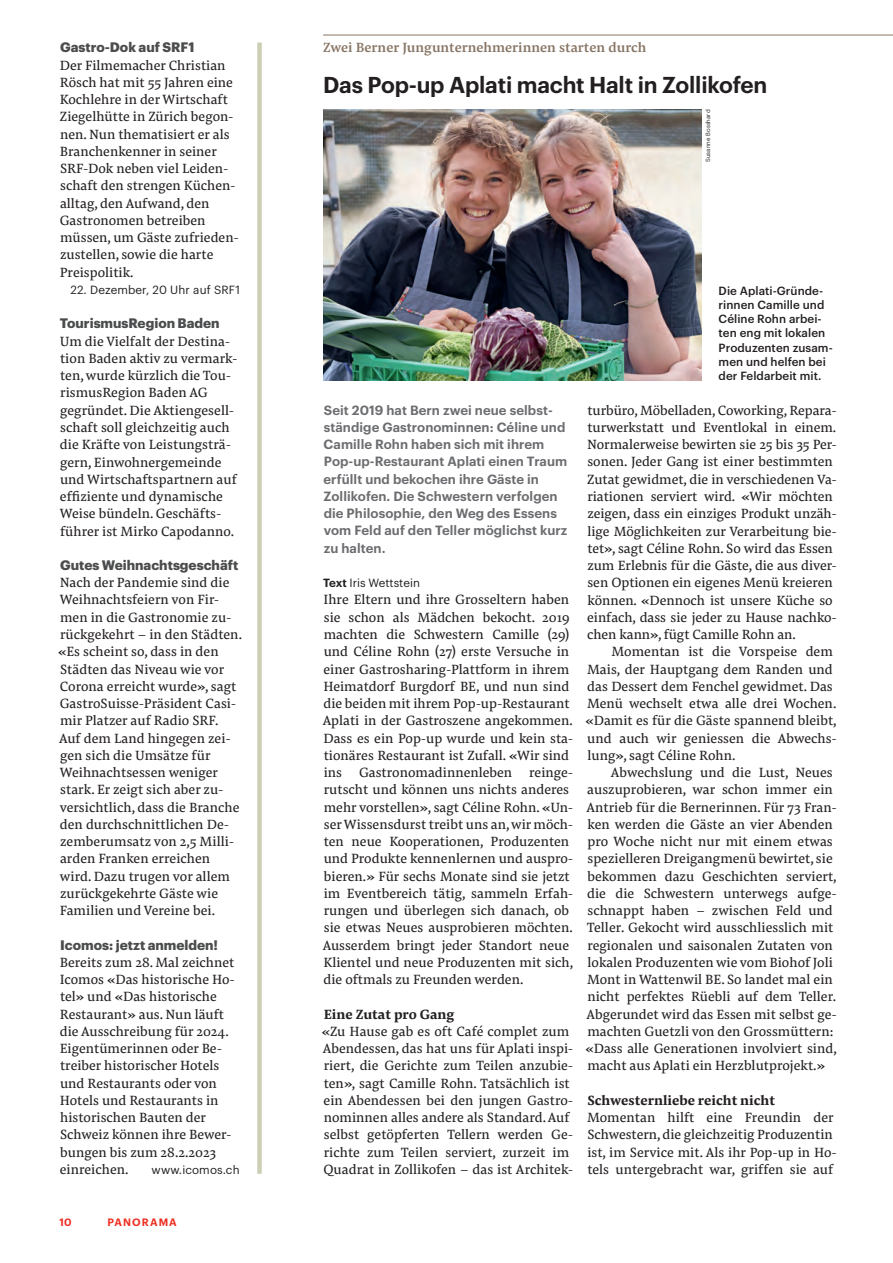
<style>
.page{position:relative;width:893px;height:1263px;background:#fff}
.page>*{position:absolute;margin:0;border:0;box-sizing:border-box;transform-origin:0 0}
.t1{font:600 22.5px "Graphik";letter-spacing:-.01em;color:#231f20}
.t2{font:13.95px/17.2px "Pensum Pro";color:#231f20}
.t3{font:500 13.95px "Pensum Pro";color:#877564}
.t4{font:700 13.5px "Graphik";color:#4b4c4d}
.t5{font:600 13.2px/17.2px "Graphik";letter-spacing:.005em;color:#6c6d70}
.t6{font:500 11.7px/14.2px "Graphik";letter-spacing:.005em;color:#231f20}
.t7{font:11.7px "Graphik";letter-spacing:.01em;color:#231f20}
.t8{font:600 10.5px "Graphik";letter-spacing:.105em;color:#ee2e22}
.t9{font:6px "Graphik";letter-spacing:.015em;color:#231f20}
.s1{font-weight:600}
.s2{font-weight:700}
</style>
<div class="page">
<div style="left:257px;top:43px;width:5px;height:1131px;background:#cdcfb5"></div>
<hr style="left:323px;top:35px;width:570px;height:1px;background:#877564">
<img style="left:323px;top:109px;width:379px;height:271px">
<p class="t4" style="left:60px;top:37px;width:136px">Gastro-Dok auf SRF1</p>
<p class="t2" style="left:60px;top:56px;width:181px">Der Filmemacher Christian<br>Rösch hat mit 55 Jahren eine<br>Kochlehre in der Wirtschaft<br>Ziegelhütte in Zürich begon&shy;nen. Nun thematisiert er als<br>Branchenkenner in seiner<br>SRF-Dok neben viel Leiden&shy;schaft den strengen Küchen&shy;alltag, den Aufwand, den<br>Gastronomen betreiben müssen, um Gäste zufrieden&shy;zustellen, sowie die harte<br>Preispolitik.</p>
<p class="t7" style="left:71px;top:281px;width:171px">22. Dezember, 20 Uhr auf SRF1</p>
<p class="t4" style="left:60px;top:313px;width:161px">TourismusRegion Baden</p>
<p class="t2" style="left:60px;top:332px;width:179px">Um die Vielfalt der Destina&shy;tion Baden aktiv zu vermark&shy;ten, wurde kürzlich die Tou&shy;rismusRegion Baden AG gegründet. Die Aktiengesell&shy;schaft soll gleichzeitig auch die Kräfte von Leistungsträ&shy;gern, Einwohnergemeinde und Wirtschaftspartnern auf effiziente und dynamische<br>Weise bündeln. Geschäfts&shy;führer ist Mirko Capodanno.</p>
<p class="t4" style="left:60px;top:555px;width:180px">Gutes Weihnachtsgeschäft</p>
<p class="t2" style="left:58px;top:574px;width:185px">Nach der Pandemie sind die<br>Weihnachtsfeiern von Fir&shy;men in die Gastronomie zu&shy;rückgekehrt – in den Städten. «Es scheint so, dass in den<br>Städten das Niveau wie vor<br>Corona erreicht wurde», sagt<br>GastroSuisse-Präsident Casi&shy;mir Platzer auf Radio SRF.<br>Auf dem Land hingegen zei&shy;gen sich die Umsätze für<br>Weihnachtsessen weniger stark. Er zeigt sich aber zu&shy;versichtlich, dass die Branche den durchschnittlichen De&shy;zemberumsatz von 2,5 Milli&shy;arden Franken erreichen wird. Dazu trugen vor allem zurückgekehrte Gäste wie<br>Familien und Vereine bei.</p>
<p class="t4" style="left:60px;top:934px;width:159px">Icomos: jetzt anmelden!</p>
<p class="t2" style="left:60px;top:953px;width:177px">Bereits zum 28. Mal zeichnet<br>Icomos «Das historische Ho&shy;tel» und «Das historische<br>Restaurant» aus. Nun läuft die Ausschreibung für 2024.<br>Eigentümerinnen oder Be&shy;treiber historischer Hotels und Restaurants oder von<br>Hotels und Restaurants in historischen Bauten der<br>Schweiz können ihre Bewer&shy;bungen bis zum 28.2.2023 einreichen.</p>
<p class="t7" style="left:152px;top:1161px;width:90px">www.icomos.ch</p>
<p class="t8" style="left:60px;top:1214px;width:14px">10</p>
<p class="t8" style="left:107px;top:1214px;width:71px">PANORAMA</p>
<p class="t3" style="left:323px;top:38px;width:325px">Zwei Berner Jungunternehmerinnen starten durch</p>
<p class="t1" style="left:323px;top:68px;width:446px">Das Pop-up Aplati macht Halt in Zollikofen</p>
<p class="t9" style="left:703px;top:162px;width:54px;rotate:-90deg">Susanne Bosshard</p>
<p class="t5" style="left:323px;top:400px;width:246px">Seit 2019 hat Bern zwei neue selbst&shy;ständige Gastronominnen: Céline und Camille Rohn haben sich mit ihrem Pop-up-Restaurant Aplati einen Traum erfüllt und bekochen ihre Gäste in Zollikofen. Die Schwestern verfolgen die Philosophie, den Weg des Essens vom Feld auf den Teller möglichst kurz zu halten.</p>
<p class="t7" style="left:323px;top:574px;width:98px"><span class="s1">Text</span> Iris Wettstein</p>
<p class="t2" style="left:323px;top:591px;width:252px">Ihre Eltern und ihre Grosseltern haben sie schon als Mädchen bekocht. 2019 machten die Schwestern Camille (29) und Céline Rohn (27) erste Versuche in einer Gastrosharing-Plattform in ihrem Heimatdorf Burgdorf BE, und nun sind die beiden mit ihrem Pop-up-Restaurant Aplati in der Gastroszene angekommen.<br>Dass es ein Pop-up wurde und kein sta&shy;tionäres Restaurant ist Zufall. «Wir sind ins Gastronomadinnenleben reinge&shy;rutscht und können uns nichts anderes mehr vorstellen», sagt Céline Rohn. «Un&shy;ser Wissensdurst treibt uns an, wir möch&shy;ten neue Kooperationen, Produzen ten und Produkte kennenlernen und aus pro&shy;bieren.» Für sechs Monate sind sie jetzt im Eventbereich tätig, sammeln Erfah&shy;rungen und überlegen sich danach, ob sie etwas Neues ausprobieren möchten.<br>Ausserdem bringt jeder Standort neue Klientel und neue Produzenten mit sich, die oftmals zu Freunden werden.</p>
<p class="t2" style="left:322px;top:1005px;width:253px"><span class="s2">Eine Zutat pro Gang<br></span>«Zu Hause gab es oft Café complet zum Abendessen, das hat uns für Aplati inspi&shy;riert, die Gerichte zum Teilen anzubie&shy;ten», sagt Camille Rohn. Tatsächlich ist ein Abendessen bei den jungen Gastro&shy;nominnen alles andere als Standard. Auf selbst getöpferten Tellern werden Ge&shy;richte zum Teilen serviert, zurzeit im Quadrat in Zollikofen – das ist Architek-</p>
<p class="t6" style="left:719px;top:282px;width:116px">Die Aplati-Gründe&shy;rinnen Camille und<br>Céline Rohn arbei&shy;ten eng mit lokalen<br>Produzenten zusam&shy;men und helfen bei der Feldarbeit mit.</p>
<p class="t2" style="left:587px;top:401px;width:251px">turbüro, Möbelladen, Coworking, Repara-</p>
<p class="t2" style="left:587px;top:418px;width:250px">turwerkstatt und Eventlokal in einem.</p>
<p class="t2" style="left:587px;top:436px;width:251px">Normalerweise bewirten sie 25 bis 35 Per-</p>
<p class="t2" style="left:587px;top:453px;width:247px">sonen. Jeder Gang ist einer bestimmten</p>
<p class="t2" style="left:587px;top:470px;width:251px">Zutat gewidmet, die in verschiedenen Va-</p>
<p class="t2" style="left:587px;top:487px;width:247px">riationen serviert wird. «Wir möchten</p>
<p class="t2" style="left:587px;top:505px;width:251px">zeigen, dass ein einziges Produkt unzäh-</p>
<p class="t2" style="left:587px;top:522px;width:251px">lige Möglichkeiten zur Verarbeitung bie-</p>
<p class="t2" style="left:587px;top:539px;width:247px">tet», sagt Céline Rohn. So wird das Essen</p>
<p class="t2" style="left:587px;top:556px;width:251px">zum Erlebnis für die Gäste, die aus diver-</p>
<p class="t2" style="left:587px;top:574px;width:247px">sen Optionen ein eigenes Menü kreieren</p>
<p class="t2" style="left:587px;top:591px;width:247px">können. «Dennoch ist unsere Küche so</p>
<p class="t2" style="left:587px;top:608px;width:251px">einfach, dass sie jeder zu Hause nachko-</p>
<p class="t2" style="left:587px;top:625px;width:210px">chen kann», fügt Camille Rohn an.</p>
<p class="t2" style="left:611px;top:643px;width:223px">Momentan ist die Vorspeise dem</p>
<p class="t2" style="left:587px;top:660px;width:247px">Mais, der Hauptgang dem Randen und</p>
<p class="t2" style="left:587px;top:677px;width:247px">das Dessert dem Fenchel gewidmet. Das</p>
<p class="t2" style="left:587px;top:694px;width:251px">Menü wechselt etwa alle drei Wochen.</p>
<p class="t2" style="left:585px;top:712px;width:253px">«Damit es für die Gäste spannend bleibt,</p>
<p class="t2" style="left:587px;top:729px;width:251px">und auch wir geniessen die Abwechs-</p>
<p class="t2" style="left:587px;top:746px;width:150px">lung», sagt Céline Rohn.</p>
<p class="t2" style="left:611px;top:763px;width:223px">Abwechslung und die Lust, Neues</p>
<p class="t2" style="left:587px;top:781px;width:247px">auszuprobieren, war schon immer ein</p>
<p class="t2" style="left:586px;top:798px;width:252px">Antrieb für die Bernerinnen. Für 73 Fran-</p>
<p class="t2" style="left:587px;top:815px;width:247px">ken werden die Gäste an vier Abenden</p>
<p class="t2" style="left:587px;top:832px;width:247px">pro Woche nicht nur mit einem etwas</p>
<p class="t2" style="left:587px;top:850px;width:247px">spezielleren Dreigangmenü bewirtet, sie</p>
<p class="t2" style="left:588px;top:867px;width:251px">bekommen dazu Geschichten serviert,</p>
<p class="t2" style="left:587px;top:884px;width:251px">die die Schwestern unterwegs aufge-</p>
<p class="t2" style="left:587px;top:901px;width:247px">schnappt haben – zwischen Feld und</p>
<p class="t2" style="left:587px;top:919px;width:248px">Teller. Gekocht wird ausschliesslich mit</p>
<p class="t2" style="left:587px;top:936px;width:247px">regionalen und saisonalen Zutaten von</p>
<p class="t2" style="left:587px;top:953px;width:247px">lokalen Produzenten wie vom Biohof Joli</p>
<p class="t2" style="left:587px;top:970px;width:247px">Mont in Wattenwil BE. So landet mal ein</p>
<p class="t2" style="left:587px;top:988px;width:250px">nicht perfektes Rüebli auf dem Teller.</p>
<p class="t2" style="left:586px;top:1005px;width:252px">Abgerundet wird das Essen mit selbst ge-</p>
<p class="t2" style="left:587px;top:1022px;width:248px">machten Guetzli von den Grossmüttern:</p>
<p class="t2" style="left:585px;top:1039px;width:253px">«Dass alle Generationen involviert sind,</p>
<p class="t2" style="left:587px;top:1057px;width:239px">macht aus Aplati ein Herzblutprojekt.»</p>
<p class="t2" style="left:587px;top:1091px;width:252px"><span class="s2">Schwesternliebe reicht nicht </span>Momentan hilft eine Freundin der Schwestern, die gleichzeitig Produzentin ist, im Service mit. Als ihr Pop-up in Ho&shy;tels untergebracht war, griffen sie auf</p>
</div>
